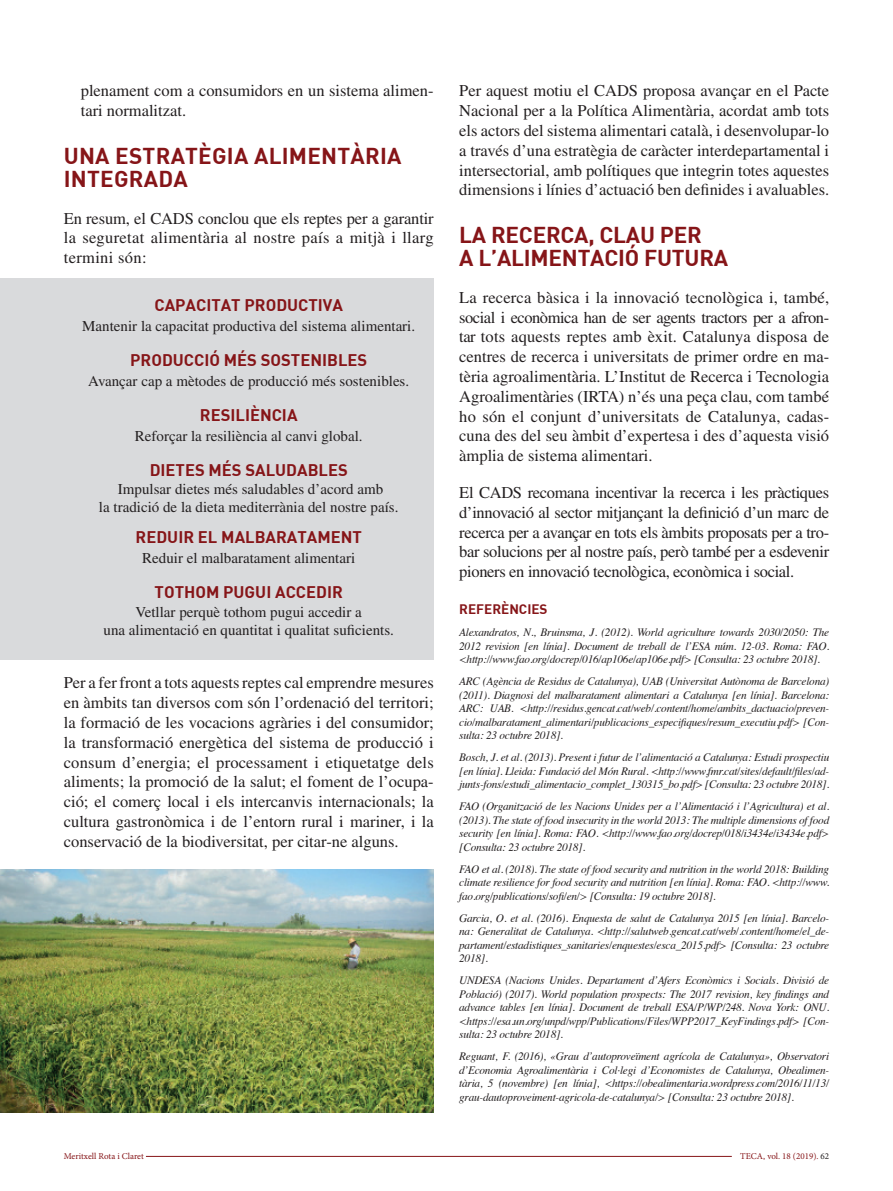
<style>
.page{position:relative;width:893px;height:1191px;background:#fff}
.page>*{position:absolute;margin:0;border:0;box-sizing:border-box;transform-origin:0 0}
.t1{font:22.5px/22.5px "DIN Bold";letter-spacing:-.01em;color:#861518}
.t2{font:22.5px/22.5px "DIN Bold";letter-spacing:.01em;color:#861518}
.t3{font:16.5px/19.8px "Times LT Std";color:#231f20;text-align:justify}
.t4{font:16.5px "DIN Bold";color:#861518}
.t5{font:15px/18px "Times LT Std";color:#231f20;text-align:center}
.t6{font:13.5px "DIN Bold";color:#861518}
.t7{font:italic 11.25px/13.5px "Times";letter-spacing:-.02em;color:#231f20;text-align:justify}
.t8{font:9px "Minion Pro";color:#861518}
.s1{color:#231f20}
</style>
<div class="page">
<div style="left:0;top:278px;width:434px;height:381px;background:#d9dadc"></div>
<img style="left:0;top:869px;width:434px;height:243px">
<hr style="left:146px;top:1156px;width:586px;height:1px;background:#861518">
<h2 class="t3" style="left:81px;top:81px;width:354px">plenament com a consumidors en un sistema alimen&shy;tari normalitzat.</h2>
<h1 class="t2" style="left:64px;top:144px;width:339px">UNA ESTRATÈGIA ALIMENTÀRIA<br>INTEGRADA</h1>
<h2 class="t3" style="left:64px;top:208px;width:371px">En resum, el CADS conclou que els reptes per a garantir la seguretat alimentària al nostre país a mitjà i llarg termini són:</h2>
<h2 class="t4" style="left:154px;top:294px;width:190px">CAPACITAT PRODUCTIVA</h2>
<h3 class="t5" style="left:82px;top:317px;width:334px">Mantenir la capacitat productiva del sistema alimentari.</h3>
<h2 class="t4" style="left:130px;top:349px;width:238px">PRODUCCIÓ MÉS SOSTENIBLES</h2>
<h3 class="t5" style="left:88px;top:372px;width:322px">Avançar cap a mètodes de producció més sostenibles.</h3>
<h2 class="t4" style="left:200px;top:404px;width:99px">RESILIÈNCIA</h2>
<h3 class="t5" style="left:135px;top:427px;width:229px">Reforçar la resiliència al canvi global.</h3>
<h2 class="t4" style="left:150px;top:459px;width:200px">DIETES MÉS SALUDABLES</h2>
<h3 class="t5" style="left:99px;top:480px;width:301px">Impulsar dietes més saludables d’acord amb<br>la tradició de la dieta mediterrània del nostre país.</h3>
<h2 class="t4" style="left:136px;top:526px;width:228px">REDUIR EL MALBARATAMENT</h2>
<h3 class="t5" style="left:142px;top:549px;width:214px">Reduir el malbaratament alimentari</h3>
<h2 class="t4" style="left:155px;top:582px;width:190px">TOTHOM PUGUI ACCEDIR</h2>
<h3 class="t5" style="left:104px;top:602px;width:292px">Vetllar perquè tothom pugui accedir a<br>una alimentació en quantitat i qualitat suficients.</h3>
<p class="t3" style="left:64px;top:673px;width:371px">Per a fer front a tots aquests reptes cal emprendre mesures en àmbits tan diversos com són l’ordenació del territori; la formació de les vocacions agràries i del consumidor; la transformació energètica del sistema de producció i consum d’energia; el processament i etiquetatge dels aliments; la promoció de la salut; el foment de l’ocupa&shy;ció; el comerç local i els intercanvis internacionals; la cultura gastronòmica i de l’entorn rural i mariner, i la conservació de la biodiversitat, per citar-ne alguns.</p>
<p class="t3" style="left:459px;top:81px;width:371px">Per aquest motiu el CADS proposa avançar en el Pacte Nacional per a la Política Alimentària, acordat amb tots els actors del sistema alimentari català, i desenvolupar-lo a través d’una estratègia de caràcter interdepartamental i intersectorial, amb polítiques que integrin totes aquestes dimensions i línies d’actuació ben definides i avaluables.</p>
<h1 class="t1" style="left:459px;top:223px;width:270px">LA RECERCA, CLAU PER<br>A L’ALIMENTACIÓ FUTURA</h1>
<p class="t3" style="left:459px;top:287px;width:371px">La recerca bàsica i la innovació tecnològica i, també, social i econòmica han de ser agents tractors per a afron&shy;tar tots aquests reptes amb èxit. Catalunya disposa de centres de recerca i universitats de primer ordre en ma&shy;tèria agroalimentària. L’Institut de Recerca i Tecnologia Agroalimentàries (IRTA) n’és una peça clau, com també ho són el conjunt d’universitats de Catalunya, cadas&shy;cuna des del seu àmbit d’expertesa i des d’aquesta visió àmplia de sistema alimentari.</p>
<p class="t3" style="left:459px;top:482px;width:371px">El CADS recomana incentivar la recerca i les pràctiques d’innovació al sector mitjançant la definició d’un marc de recerca per a avançar en tots els àmbits proposats per a tro&shy;bar solucions per al nostre país, però també per a esdevenir pioners en innovació tecnològica, econòmica i social.</p>
<p class="t6" style="left:459px;top:600px;width:90px">REFERÈNCIES</p>
<p class="t7" style="left:459px;top:625px;width:371px">Alexandratos, N., Bruinsma, J. (2012). World agriculture towards 2030/2050: The 2012 revision [en línia]. Document de treball de l’ESA núm. 12-03. Roma: FAO. &lt;http://www.fao.org/docrep/016/ap106e/ap106e.pdf&gt; [Consulta: 23 octubre 2018].</p>
<p class="t7" style="left:459px;top:674px;width:371px">ARC (Agència de Residus de Catalunya), UAB (Universitat Autònoma de Barcelona) (2011). Diagnosi del malbaratament alimentari a Catalunya [en línia]. Barcelona:<br>ARC: UAB. &lt;http://residus.gencat.cat/web/.content/home/ambits_dactuacio/preven&shy;cio/malbaratament_alimentari/publicacions_especifiques/resum_executiu.pdf&gt; [Con&shy;sulta: 23 octubre 2018].</p>
<p class="t7" style="left:459px;top:750px;width:372px">Bosch, J. et al. (2013). Present i futur de l’alimentació a Catalunya: Estudi prospectiu [en línia]. Lleida: Fundació del Món Rural. &lt;http://www.fmr.cat/sites/default/files/ad&shy;junts-fons/estudi_alimentacio_complet_130315_bo.pdf&gt; [Consulta: 23 octubre 2018].</p>
<p class="t7" style="left:459px;top:799px;width:372px">FAO (Organització de les Nacions Unides per a l’Alimentació i l’Agricultura) et al. (2013). The state of food insecurity in the world 2013: The multiple dimensions of food security [en línia]. Roma: FAO. &lt;http://www.fao.org/docrep/018/i3434e/i3434e.pdf&gt; [Consulta: 23 octubre 2018].</p>
<p class="t7" style="left:459px;top:861px;width:371px">FAO et al. (2018). The state of food security and nutrition in the world 2018: Building climate resilience for food security and nutrition [en línia]. Roma: FAO. &lt;http://www. fao.org/publications/sofi/en/&gt; [Consulta: 19 octubre 2018].</p>
<p class="t7" style="left:459px;top:910px;width:371px">Garcia, O. et al. (2016). Enquesta de salut de Catalunya 2015 [en línia]. Barcelo&shy;na: Generalitat de Catalunya. &lt;http://salutweb.gencat.cat/web/.content/home/el_de&shy;partament/estadistiques_sanitaries/enquestes/esca_2015.pdf&gt; [Consulta: 23 octubre 2018].</p>
<p class="t7" style="left:459px;top:973px;width:371px">UNDESA (Nacions Unides. Departament d’Afers Econòmics i Socials. Divisió de Població) (2017). World population prospects: The 2017 revision, key findings and advance tables [en línia]. Document de treball ESA/P/WP/248. Nova York: ONU. &lt;https://esa.un.org/unpd/wpp/Publications/Files/WPP2017_KeyFindings.pdf&gt; [Con&shy;sulta: 23 octubre 2018].</p>
<p class="t7" style="left:459px;top:1049px;width:371px">Reguant, F. (2016), «Grau d’autoproveïment agrícola de Catalunya», Observatori d’Economia Agroalimentària i Col·legi d’Economistes de Catalunya, Obealimen&shy;tària, 5 (novembre) [en línia], &lt;https://obealimentaria.wordpress.com/2016/11/13/ grau-dautoproveiment-agricola-de-catalunya/&gt; [Consulta: 23 octubre 2018].</p>
<p class="t8" style="left:64px;top:1149px;width:82px">Meritxell Rota i Claret</p>
<p class="t8" style="left:740px;top:1149px;width:91px">TECA, vol. 18 (2019). <span class="s1">62</span></p>
</div>
